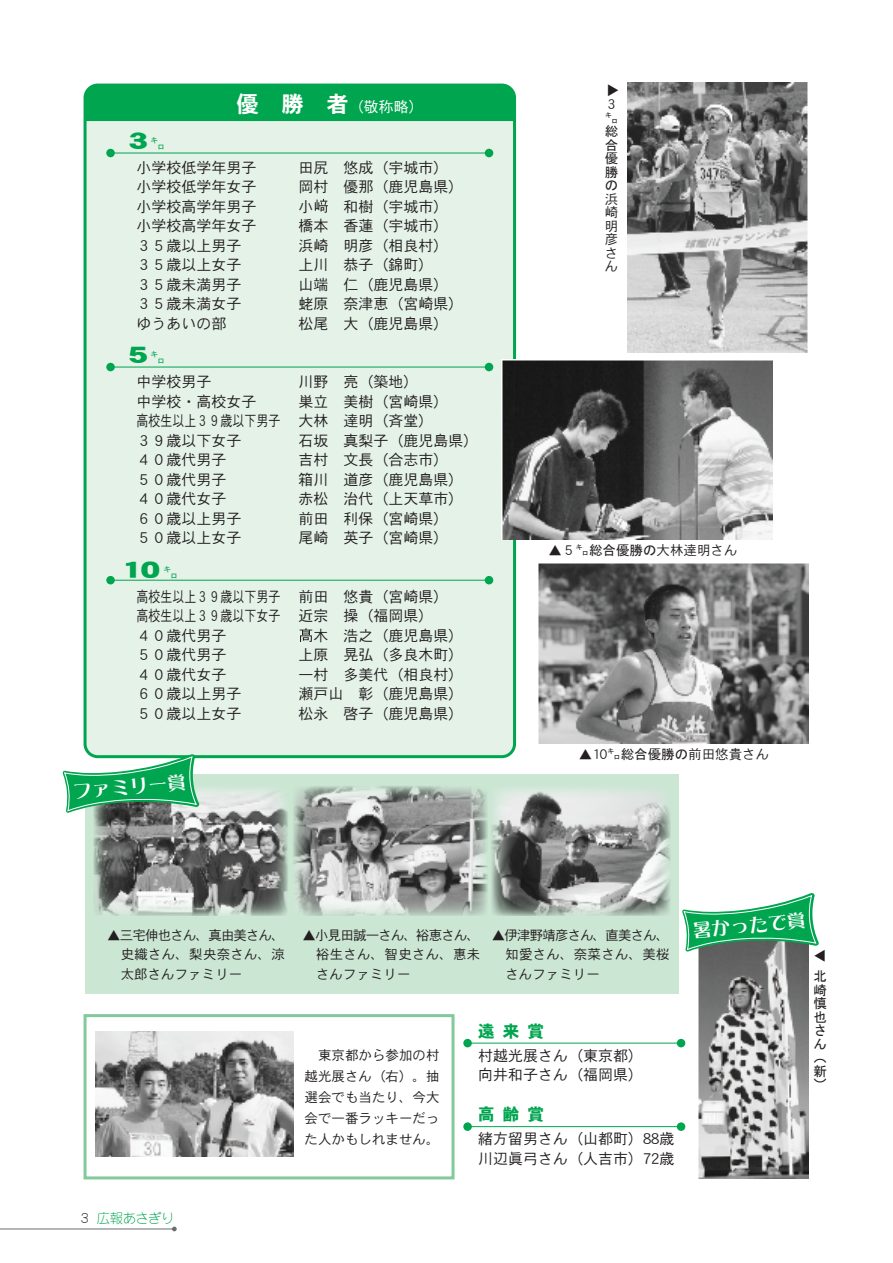
<style>
.page{position:relative;width:893px;height:1263px;background:#fff}
.page>*{position:absolute;margin:0;border:0;box-sizing:border-box;transform-origin:0 0}
.t1{font:22.5px "DFPHS Gothic CID W9";color:#00a54f;scale:1.5 1}
.t2{font:18px "DFP Lei Ga So CID W7";color:#fff}
.t3{font:16.5px "DFPHS Gothic CID W9";letter-spacing:.5em;color:#00a54f}
.t4{font:15px/19.5px "DFPHS Gothic CID W3";color:#231f20}
.t5{font:15px/19.5px "DFPHS Gothic CID W3";color:#231f20;scale:.8 1}
.t6{font:15px "DFPHS Gothic CID W3";color:#fff}
.t7{font:13.5px/13.5px "DFPHS Gothic CID W3";color:#231f20;text-align:justify}
.t8{font:13.5px/13.5px "MS Gothic";color:#231f20;text-align:justify}
.t9{font:300 13.5px "DFPSM Gothic CID";letter-spacing:-.05em;color:#00a54f}
.s1{font-family:"DFPHS Gothic CID W7";font-size:22.5px}
.s2{font-family:"MS Gothic";font-size:15px}
.s3{font-family:"MS Gothic"}
.s4{color:#231f20}
</style>
<div class="page">
<hr style="left:0;top:1228px;width:174px;height:1px;background:#6c6d70">
<svg style="left:172px;top:1226px;width:5px;height:5px"></svg>
<div style="left:85px;top:85px;width:429px;height:672px;background:#e4f2e8;border-radius:13px"></div>
<div style="left:84px;top:84px;width:432px;height:674px;border:3px solid #00a54f;border-radius:13px"></div>
<div style="left:85px;top:85px;width:429px;height:36px;background:#00a54f"></div>
<div style="left:85px;top:774px;width:593px;height:219px;background:#cbe6d3"></div>
<img style="left:96px;top:1031px;width:198px;height:126px">
<img style="left:627px;top:82px;width:181px;height:270px">
<img style="left:538px;top:563px;width:270px;height:181px">
<img style="left:94px;top:789px;width:194px;height:126px">
<img style="left:293px;top:786px;width:194px;height:129px">
<img style="left:491px;top:789px;width:179px;height:126px">
<svg style="left:315px;top:199px;width:13px;height:14px"></svg>
<svg style="left:300px;top:628px;width:12px;height:14px"></svg>
<img style="left:698px;top:952px;width:110px;height:227px">
<div style="left:84px;top:1014px;width:370px;height:165px;border:3px solid #80ca9c"></div>
<svg style="left:63px;top:754px;width:136px;height:59px"></svg>
<svg style="left:682px;top:893px;width:137px;height:59px"></svg>
<img style="left:501px;top:360px;width:271px;height:180px">
<hr style="left:111px;top:153px;width:378px;height:1px;background:#00a54f">
<div style="left:106px;top:149px;width:9px;height:8px;background:#00a54f;border-radius:50%"></div>
<div style="left:485px;top:149px;width:8px;height:8px;background:#00a54f;border-radius:50%"></div>
<hr style="left:111px;top:367px;width:378px;height:1px;background:#00a54f">
<div style="left:106px;top:363px;width:9px;height:8px;background:#00a54f;border-radius:50%"></div>
<div style="left:485px;top:363px;width:8px;height:8px;background:#00a54f;border-radius:50%"></div>
<hr style="left:111px;top:580px;width:378px;height:1px;background:#00a54f">
<div style="left:106px;top:576px;width:9px;height:8px;background:#00a54f;border-radius:50%"></div>
<div style="left:485px;top:576px;width:8px;height:8px;background:#00a54f;border-radius:50%"></div>
<hr style="left:468px;top:1043px;width:213px;height:1px;background:#00a54f">
<div style="left:463px;top:1039px;width:9px;height:8px;background:#00a54f;border-radius:50%"></div>
<div style="left:677px;top:1039px;width:8px;height:8px;background:#00a54f;border-radius:50%"></div>
<hr style="left:468px;top:1126px;width:213px;height:1px;background:#00a54f">
<div style="left:463px;top:1122px;width:9px;height:9px;background:#00a54f;border-radius:50%"></div>
<div style="left:677px;top:1122px;width:8px;height:9px;background:#00a54f;border-radius:50%"></div>
<p class="t6" style="left:236px;top:98px;width:189px"><span class="s1">優 勝 者</span>（敬称略）</p>
<p class="t1" style="left:122px;top:128px;width:31px">３<span class="s2">㌔</span></p>
<p class="t4" style="left:137px;top:157px;width:121px">小学校低学年男子</p>
<p class="t4" style="left:299px;top:157px;width:151px">田尻 悠成（宇城市）</p>
<p class="t4" style="left:137px;top:177px;width:121px">小学校低学年女子</p>
<p class="t4" style="left:299px;top:177px;width:166px">岡村 優那（鹿児島県）</p>
<p class="t4" style="left:137px;top:196px;width:121px">小学校高学年男子</p>
<p class="t4" style="left:299px;top:196px;width:16px">小</p>
<p class="t4" style="left:344px;top:196px;width:106px">和樹（宇城市）</p>
<p class="t4" style="left:137px;top:216px;width:121px">小学校高学年女子</p>
<p class="t4" style="left:299px;top:216px;width:151px">橋本 香蓮（宇城市）</p>
<p class="t4" style="left:137px;top:235px;width:106px">３５歳以上男子</p>
<p class="t4" style="left:299px;top:235px;width:151px">浜崎 明彦（相良村）</p>
<p class="t4" style="left:137px;top:255px;width:106px">３５歳以上女子</p>
<p class="t4" style="left:299px;top:255px;width:136px">上川 恭子（錦町）</p>
<p class="t4" style="left:137px;top:274px;width:106px">３５歳未満男子</p>
<p class="t4" style="left:299px;top:274px;width:151px">山端 仁（鹿児島県）</p>
<p class="t4" style="left:137px;top:294px;width:106px">３５歳未満女子</p>
<p class="t4" style="left:299px;top:294px;width:166px">蛯原 奈津恵（宮崎県）</p>
<p class="t4" style="left:137px;top:313px;width:91px">ゆうあいの部</p>
<p class="t4" style="left:299px;top:313px;width:151px">松尾 大（鹿児島県）</p>
<p class="t1" style="left:122px;top:343px;width:31px">５<span class="s2">㌔</span></p>
<p class="t4" style="left:137px;top:372px;width:76px">中学校男子</p>
<p class="t4" style="left:299px;top:372px;width:121px">川野 亮（築地）</p>
<p class="t4" style="left:137px;top:391px;width:121px">中学校・高校女子</p>
<p class="t4" style="left:137px;top:391px;width:313px;text-indent:162px">巣立 美樹（宮崎県）高校生以上３９歳以下男子 大林 達明（斉堂）<br>３９歳以下女子</p>
<p class="t4" style="left:299px;top:430px;width:181px">石坂 真梨子（鹿児島県）</p>
<p class="t4" style="left:137px;top:450px;width:91px">４０歳代男子</p>
<p class="t4" style="left:299px;top:450px;width:151px">吉村 文長（合志市）</p>
<p class="t4" style="left:137px;top:469px;width:91px">５０歳代男子</p>
<p class="t4" style="left:299px;top:469px;width:166px">箱川 道彦（鹿児島県）</p>
<p class="t4" style="left:137px;top:489px;width:91px">４０歳代女子</p>
<p class="t4" style="left:299px;top:489px;width:166px">赤松 治代（上天草市）</p>
<p class="t4" style="left:137px;top:508px;width:106px">６０歳以上男子</p>
<p class="t4" style="left:299px;top:508px;width:151px">前田 利保（宮崎県）</p>
<p class="t4" style="left:137px;top:528px;width:106px">５０歳以上女子</p>
<p class="t4" style="left:299px;top:528px;width:151px">尾崎 英子（宮崎県）</p>
<p class="t1" style="left:122px;top:557px;width:39px">10<span class="s2">㌔</span></p>
<p class="t5" style="left:137px;top:586px;width:391px">高校生以上３９歳以下男子 前田 悠貴（宮崎県）高校生以上３９歳以下女子 近宗 操（福岡県）<br>４０歳代男子</p>
<p class="t4" style="left:314px;top:625px;width:151px">木 浩之（鹿児島県）</p>
<p class="t4" style="left:137px;top:645px;width:91px">５０歳代男子</p>
<p class="t4" style="left:299px;top:645px;width:166px">上原 晃弘（多良木町）</p>
<p class="t4" style="left:137px;top:664px;width:91px">４０歳代女子</p>
<p class="t4" style="left:299px;top:664px;width:166px">一村 多美代（相良村）</p>
<p class="t4" style="left:137px;top:684px;width:106px">６０歳以上男子</p>
<p class="t4" style="left:299px;top:684px;width:166px">瀬戸山 彰（鹿児島県）</p>
<p class="t4" style="left:137px;top:703px;width:106px">５０歳以上女子</p>
<p class="t4" style="left:299px;top:703px;width:166px">松永 啓子（鹿児島県）</p>
<p class="t2" style="left:73px;top:782px;width:114px;rotate:-5deg">ファミリー賞</p>
<p class="t7" style="left:606px;top:97px;width:15px;rotate:-90deg">▼</p>
<p class="t7" style="left:605px;top:97px;width:15px">３<span class="s3">㌔総合優勝の</span>浜崎明彦さん</p>
<p class="t7" style="left:548px;top:543px;width:190px">▲５<span class="s3">㌔総合優勝の</span>大林達明さん</p>
<p class="t7" style="left:579px;top:747px;width:192px">▲10<span class="s3">㌔総合優勝の</span>前田悠貴さん</p>
<p class="t7" style="left:121px;top:925px;width:166px;line-height:19.5px;text-indent:-14px">▲三宅伸也さん、真由美さん、史織さん、梨央奈さん、涼太郎さんファミリー</p>
<p class="t7" style="left:316px;top:925px;width:166px;line-height:19.5px;text-indent:-13px">▲小見田誠一さん、裕恵さん、裕生さん、智史さん、惠未さんファミリー</p>
<p class="t7" style="left:505px;top:925px;width:166px;line-height:19.5px;text-indent:-14px">▲伊津野靖彦さん、直美さん、知愛さん、奈菜さん、美桜さんファミリー</p>
<p class="t9" style="left:81px;top:1210px;width:95px"><span class="s4">3</span> 広報あさぎり</p>
<p class="t7" style="left:304px;top:1044px;width:136px;line-height:21px;text-indent:14px">東京都から参加の村越光展さん（右）。抽選会でも当たり、今大会で一番ラッキーだった人かもしれません。</p>
<p class="t3" style="left:478px;top:1022px;width:67px">遠来賞</p>
<p class="t4" style="left:478px;top:1045px;width:166px">村越光展さん（東京都）向井和子さん（福岡県）</p>
<p class="t3" style="left:478px;top:1105px;width:67px">高齢賞</p>
<p class="t4" style="left:478px;top:1128px;width:198px">緒方留男さん（山都町）88歳川辺眞弓さん（人吉市）72歳</p>
<p class="t2" style="left:692px;top:920px;width:114px;rotate:-5deg">暑かったで賞</p>
<p class="t7" style="left:826px;top:949px;width:15px;rotate:90deg">▼</p>
<p class="t8" style="left:813px;top:970px;width:15px">北崎慎也さん（新）</p>
</div>
